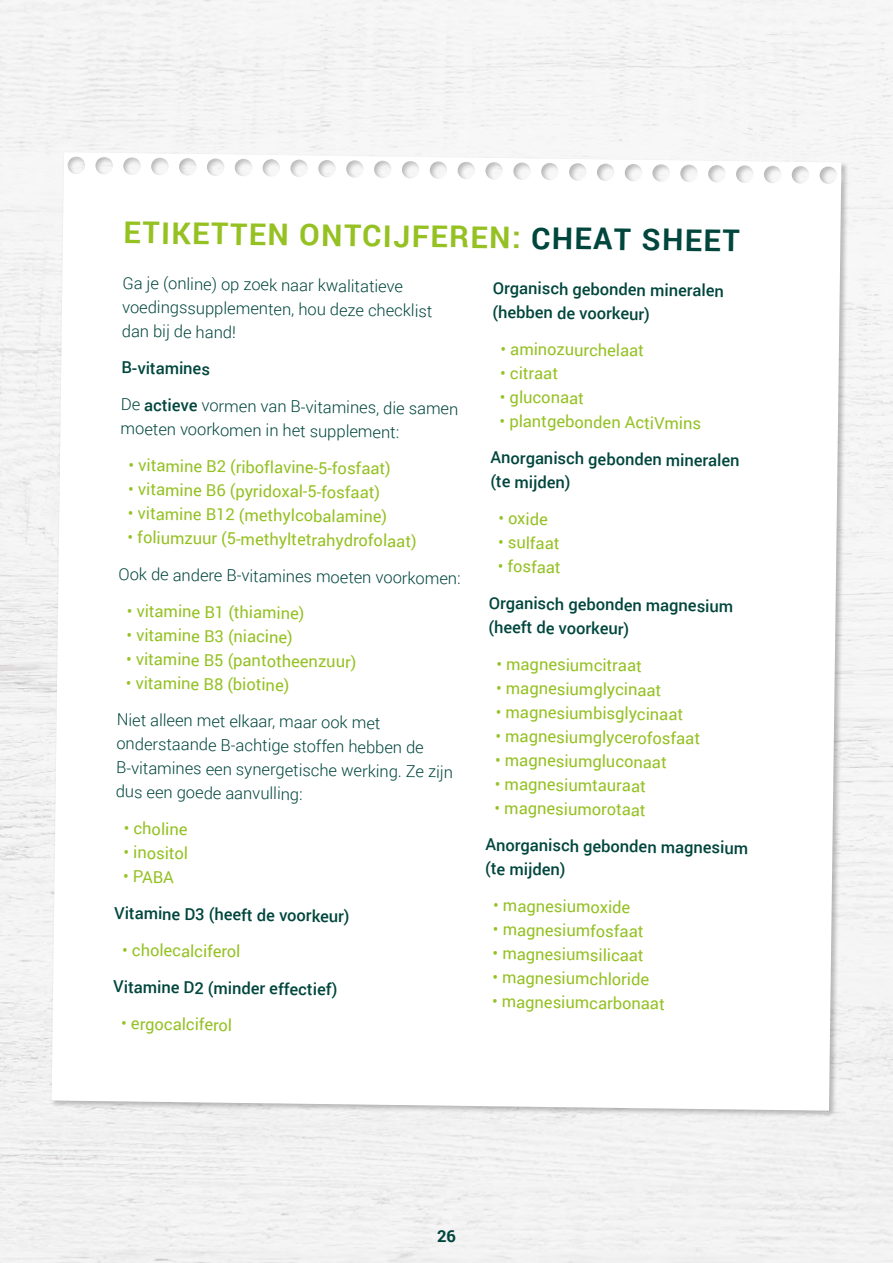
<style>
.page{position:relative;width:893px;height:1263px;background:#f6f6f6}
.page>*{position:absolute;margin:0;border:0;box-sizing:border-box;transform-origin:0 0}
.t1{font:700 30px "Roboto";color:#95c123}
.t2{font:16.5px "Roboto";color:#95c123}
.t3{font:300 16.5px/24px "Roboto";color:#00463d}
.t4{font:500 16.5px/24.2px "Roboto";color:#00463d}
.t5{font:700 16.5px "Roboto";color:#00463d}
.s1{color:#00463d}
.s2{font-weight:500}
</style>
<div class="page">
<div style="left:50px;top:151px;width:799px;height:967px;background:#000;opacity:.25"></div>
<div style="left:52px;top:152px;width:789px;height:959px;background:#fff"></div>
<h1 class="t1" style="left:124px;top:210px;width:618px;rotate:1deg">ETIKETTEN ONTCIJFEREN: <span class="s1">CHEAT SHEET</span></h1>
<p class="t3" style="left:123px;top:270px;width:312px;rotate:1deg">Ga je (online) op zoek naar kwalitatieve voedingssupplementen, hou deze checklist dan bij de hand!</p>
<p class="t3" style="left:122px;top:349px;width:339px;line-height:36px;rotate:1deg"><span class="s2">B-vitamines<br></span>De <span class="s2">actieve</span> vormen van B-vitamines, die samen</p>
<p class="t3" style="left:121px;top:415px;width:280px;rotate:1deg">moeten voorkomen in het supplement:</p>
<p class="t2" style="left:129px;top:453px;width:264px;rotate:1deg">• vitamine B2 (ribofl avine-5-fosfaat)</p>
<p class="t2" style="left:129px;top:477px;width:253px;rotate:1deg">• vitamine B6 (pyridoxal-5-fosfaat)</p>
<p class="t2" style="left:128px;top:501px;width:261px;rotate:1deg">• vitamine B12 (methylcobalamine)</p>
<p class="t2" style="left:128px;top:525px;width:290px;rotate:1deg">• foliumzuur (5-methyltetrahydrofolaat)</p>
<p class="t3" style="left:119px;top:561px;width:343px;rotate:1deg">Ook de andere B-vitamines moeten voorkomen:</p>
<p class="t2" style="left:127px;top:599px;width:179px;rotate:1deg">• vitamine B1 (thiamine)</p>
<p class="t2" style="left:127px;top:623px;width:168px;rotate:1deg">• vitamine B3 (niacine)</p>
<p class="t2" style="left:126px;top:647px;width:232px;rotate:1deg">• vitamine B5 (pantotheenzuur)</p>
<p class="t2" style="left:126px;top:671px;width:165px;rotate:1deg">• vitamine B8 (biotine)</p>
<p class="t3" style="left:117px;top:706px;width:339px;rotate:1deg">Niet alleen met elkaar, maar ook met onderstaande B-achtige stoffen hebben de B-vitamines een synergetische werking. Ze zijn dus een goede aanvulling:</p>
<p class="t2" style="left:124px;top:817px;width:65px;rotate:1deg">• choline</p>
<p class="t2" style="left:124px;top:841px;width:66px;rotate:1deg">• inositol</p>
<p class="t2" style="left:123px;top:865px;width:52px;rotate:1deg">• PABA</p>
<p class="t4" style="left:115px;top:900px;width:237px;rotate:1deg">Vitamine D3 (heeft de voorkeur)</p>
<p class="t2" style="left:123px;top:938px;width:120px;rotate:1deg">• cholecalciferol</p>
<p class="t4" style="left:114px;top:973px;width:226px;rotate:1deg">Vitamine D2 (minder effectief)</p>
<p class="t2" style="left:122px;top:1011px;width:112px;rotate:1deg">• ergocalciferol</p>
<p class="t4" style="left:493px;top:275px;width:232px;rotate:1deg">Organisch gebonden mineralen (hebben de voorkeur)</p>
<p class="t2" style="left:501px;top:337px;width:145px;rotate:1deg">• aminozuurchelaat</p>
<p class="t2" style="left:501px;top:361px;width:59px;rotate:1deg">• citraat</p>
<p class="t2" style="left:500px;top:385px;width:85px;rotate:1deg">• gluconaat</p>
<p class="t2" style="left:500px;top:409px;width:203px;rotate:1deg">• plantgebonden ActiVmins</p>
<p class="t4" style="left:491px;top:444px;width:250px;rotate:1deg">Anorganisch gebonden mineralen (te mijden)</p>
<p class="t2" style="left:499px;top:507px;width:51px;rotate:1deg">• oxide</p>
<p class="t2" style="left:498px;top:531px;width:63px;rotate:1deg">• sulfaat</p>
<p class="t2" style="left:498px;top:555px;width:64px;rotate:1deg">• fosfaat</p>
<p class="t4" style="left:489px;top:590px;width:246px;rotate:1deg">Organisch gebonden magnesium (heeft de voorkeur)</p>
<p class="t2" style="left:497px;top:652px;width:147px;rotate:1deg">• magnesiumcitraat</p>
<p class="t2" style="left:496px;top:676px;width:167px;rotate:1deg">• magnesiumglycinaat</p>
<p class="t2" style="left:496px;top:700px;width:189px;rotate:1deg">• magnesiumbisglycinaat</p>
<p class="t2" style="left:496px;top:724px;width:206px;rotate:1deg">• magnesiumglycerofosfaat</p>
<p class="t2" style="left:495px;top:748px;width:173px;rotate:1deg">• magnesiumgluconaat</p>
<p class="t2" style="left:495px;top:772px;width:152px;rotate:1deg">• magnesiumtauraat</p>
<p class="t2" style="left:495px;top:796px;width:153px;rotate:1deg">• magnesiumorotaat</p>
<p class="t4" style="left:486px;top:831px;width:264px;rotate:1deg">Anorganisch gebonden magnesium (te mijden)</p>
<p class="t2" style="left:494px;top:893px;width:139px;rotate:1deg">• magnesiumoxide</p>
<p class="t2" style="left:493px;top:917px;width:152px;rotate:1deg">• magnesiumfosfaat</p>
<p class="t2" style="left:493px;top:941px;width:152px;rotate:1deg">• magnesiumsilicaat</p>
<p class="t2" style="left:493px;top:965px;width:158px;rotate:1deg">• magnesiumchloride</p>
<p class="t2" style="left:492px;top:989px;width:174px;rotate:1deg">• magnesiumcarbonaat</p>
<p class="t5" style="left:437px;top:1224px;width:20px">26</p>
</div>
